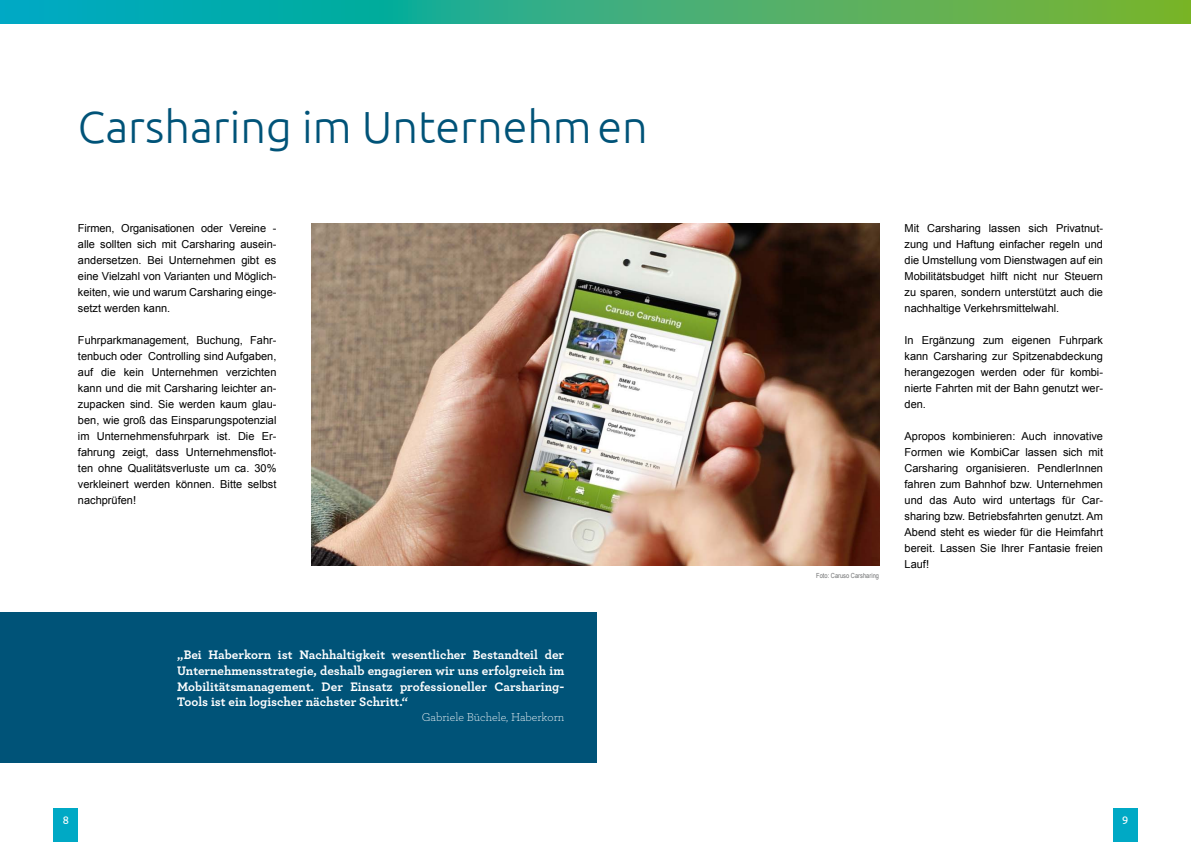
<style>
.page{position:relative;width:1191px;height:842px;background:#fff}
.page>*{position:absolute;margin:0;border:0;box-sizing:border-box;transform-origin:0 0}
.t1{font:300 45px "Ubuntu";color:#005378}
.t2{font:700 13px/15.6px "Archer Pro";color:#fff;text-align:justify}
.t3{font:300 12px "Archer Pro";color:#fff}
.t4{font:11px/16px "Arial";color:#000;text-align:justify}
.t5{font:11px "Ubuntu";color:#fff}
.t6{font:7px "Arial Narrow";color:#707172}
</style>
<div class="page">
<svg style="left:0;top:0;width:1191px;height:23px;background:#35ae7e"></svg>
<div style="left:54px;top:809px;width:24px;height:33px;background:#00a9c5"></div>
<div style="left:1113px;top:809px;width:24px;height:33px;background:#00a9c5"></div>
<div style="left:0;top:612px;width:596px;height:150px;background:#005378"></div>
<img style="left:312px;top:224px;width:567px;height:342px">
<h1 class="t1" style="left:78px;top:100px;width:571px">Carsharing im Unternehm en</h1>
<p class="t4" style="left:78px;top:220px;width:200px">Firmen, Organisationen oder Vereine - alle sollten sich mit Carsharing ausein&shy;andersetzen. Bei Unternehmen gibt es eine Vielzahl von Varianten und Möglich&shy;keiten, wie und warum Carsharing einge&shy;setzt werden kann.</p>
<p class="t4" style="left:78px;top:332px;width:200px">Fuhrparkmanagement, Buchung, Fahr&shy;tenbuch oder Controlling sind Aufgaben, auf die kein Unternehmen verzichten kann und die mit Carsharing leichter an&shy;zupacken sind. Sie werden kaum glau&shy;ben, wie groß das Einsparungspotenzial im Unternehmensfuhrpark ist. Die Er&shy;fahrung zeigt, dass Unternehmensflot&shy;ten ohne Qualitätsverluste um ca. 30% verkleinert werden können. Bitte selbst nachprüfen!</p>
<p class="t2" style="left:177px;top:646px;width:388px">„Bei Haberkorn ist Nachhaltigkeit wesentlicher Bestandteil der Unternehmensstrategie, deshalb engagieren wir uns erfolgreich im Mobilitätsmanagement. Der Einsatz professioneller Carsharing-Tools ist ein logischer nächster Schritt.“</p>
<p class="t3" style="left:422px;top:709px;width:144px">Gabriele Büchele, Haberkorn</p>
<p class="t6" style="left:816px;top:571px;width:64px">Foto: Caruso Carsharing</p>
<p class="t4" style="left:904px;top:220px;width:200px">Mit Carsharing lassen sich Privatnut&shy;zung und Haftung einfacher regeln und die Umstellung vom Dienstwagen auf ein Mobilitätsbudget hilft nicht nur Steuern zu sparen, sondern unterstützt auch die nachhaltige Verkehrsmittelwahl.</p>
<p class="t4" style="left:904px;top:332px;width:200px">In Ergänzung zum eigenen Fuhrpark kann Carsharing zur Spitzenabdeckung herangezogen werden oder für kombi&shy;nierte Fahrten mit der Bahn genutzt wer&shy;den.</p>
<p class="t4" style="left:904px;top:428px;width:200px">Apropos kombinieren: Auch innovative Formen wie KombiCar lassen sich mit Carsharing organisieren. PendlerInnen fahren zum Bahnhof bzw. Unternehmen und das Auto wird untertags für Car&shy;sharing bzw. Betriebsfahrten genutzt. Am Abend steht es wieder für die Heimfahrt bereit. Lassen Sie Ihrer Fantasie freien Lauf!</p>
<p class="t5" style="left:63px;top:814px;width:8px">8</p>
<p class="t5" style="left:1122px;top:814px;width:8px">9</p>
</div>
